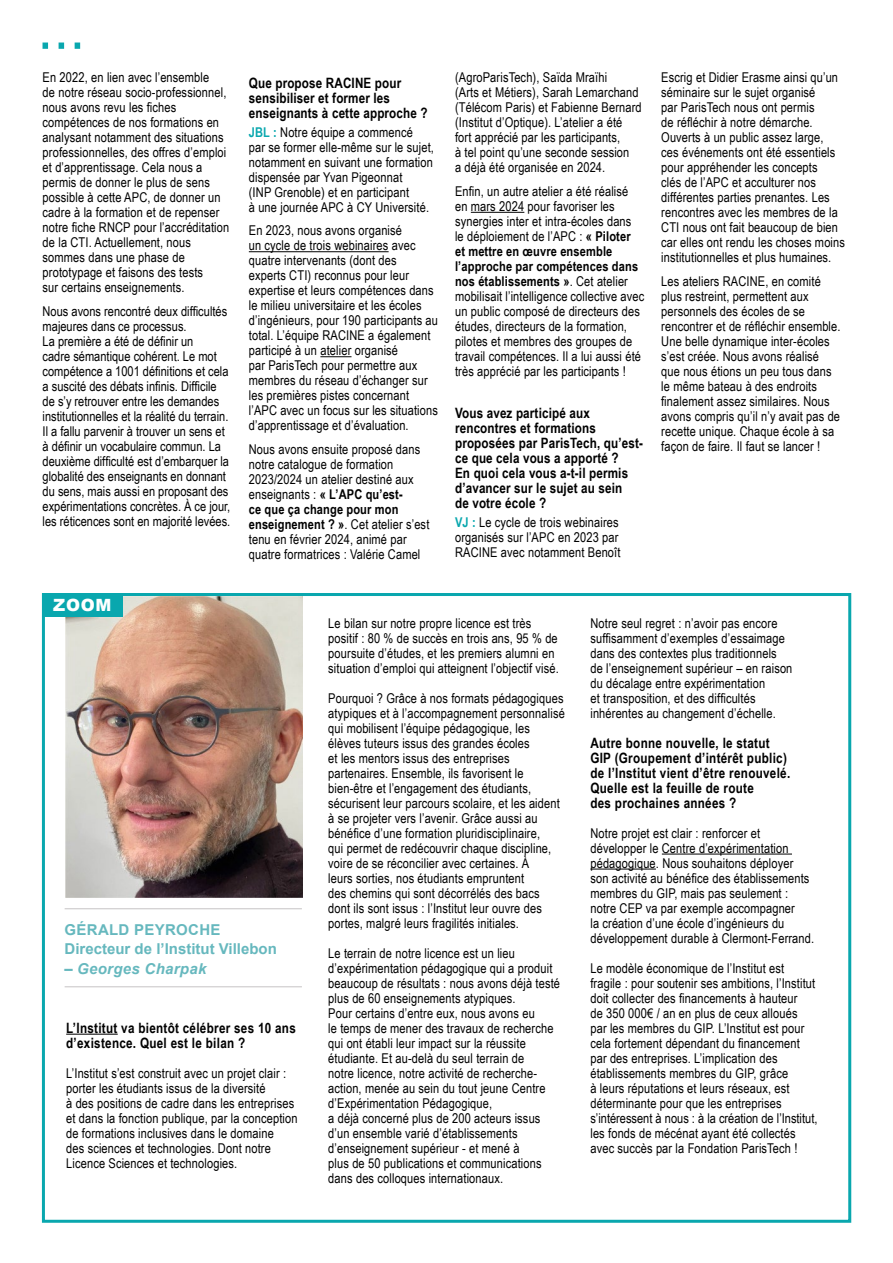
<style>
.page{position:relative;width:893px;height:1263px;background:#fff}
.page>*{position:absolute;margin:0;border:0;box-sizing:border-box;transform-origin:0 0}
.t1{font:900 16.8px "Arial";color:#fff}
.Nom{font:700 15px/19.5px "Arial";color:#66b8be}
.Nom-2{font:italic 700 15px "Arial";letter-spacing:.02em;color:#66b8be}
.Questions{font:700 14.25px/15px "Arial Narrow";letter-spacing:.01em;color:#000}
.Texte_courant{font:13.5px/15px "Arial Narrow";letter-spacing:.01em;color:#000}
.s1{font-weight:700;color:#09a7ae}
.s2{font-weight:700}
.s3{font-style:normal}
</style>
<div class="page">
<hr style="left:249px;top:251px;width:140px;height:1px;background:#000">
<hr style="left:320px;top:356px;width:31px;height:1px;background:#000">
<hr style="left:471px;top:212px;width:53px;height:1px;background:#000">
<hr style="left:66px;top:1034px;width:52px;height:1px;background:#000">
<hr style="left:662px;top:853px;width:130px;height:1px;background:#000">
<hr style="left:590px;top:868px;width:66px;height:1px;background:#000">
<div style="left:42px;top:593px;width:809px;height:630px;border:3px solid #09a7ae"></div>
<img style="left:66px;top:596px;width:237px;height:302px">
<div style="left:42px;top:593px;width:81px;height:23px;background:#09a7ae"></div>
<hr style="left:65px;top:908px;width:237px;height:1px;background:#c6c3c4">
<hr style="left:65px;top:986px;width:237px;height:1px;background:#c6c3c4">
<svg style="left:43px;top:43px;width:37px;height:6px"></svg>
<p class="Texte_courant" style="left:43px;top:70px;width:188px">En 2022, en lien avec l’ensemble<br>de notre réseau socio-professionnel, nous avons revu les fiches compétences de nos formations en analysant notamment des situations professionnelles, des offres d’emploi et d’apprentissage. Cela nous a permis de donner le plus de sens possible à cette APC, de donner un cadre à la formation et de repenser notre fiche RNCP pour l’accréditation de la CTI. Actuellement, nous sommes dans une phase de prototypage et faisons des tests<br>sur certains enseignements.</p>
<p class="Texte_courant" style="left:43px;top:303px;width:189px">Nous avons rencontré deux difficultés majeures dans ce processus.<br>La première a été de définir un<br>cadre sémantique cohérent. Le mot compétence a 1001 définitions et cela a suscité des débats infinis. Difficile de s’y retrouver entre les demandes institutionnelles et la réalité du terrain.<br>Il a fallu parvenir à trouver un sens et à définir un vocabulaire commun. La deuxième difficulté est d’embarquer la globalité des enseignants en donnant du sens, mais aussi en proposant des expérimentations concrètes. À ce jour, les réticences sont en majorité levées.</p>
<p class="t1" style="left:53px;top:593px;width:60px">ZOOM</p>
<p class="Questions" style="left:249px;top:74px;width:180px">Que propose RACINE pour sensibiliser et former les enseignants à cette approche ?</p>
<p class="Texte_courant" style="left:249px;top:124px;width:187px"><span class="s1">JBL :</span> Notre équipe a commencé<br>par se former elle-même sur le sujet, notamment en suivant une formation dispensée par Yvan Pigeonnat<br>(INP Grenoble) et en participant<br>à une journée APC à CY Université.</p>
<p class="Texte_courant" style="left:249px;top:223px;width:191px">En 2023, nous avons organisé<br>un cycle de trois webinaires avec quatre intervenants (dont des<br>experts CTI) reconnus pour leur expertise et leurs compétences dans le milieu universitaire et les écoles d’ingénieurs, pour 190 participants au total. L’équipe RACINE a également participé à un atelier organisé<br>par ParisTech pour permettre aux membres du réseau d’échanger sur les premières pistes concernant l’APC avec un focus sur les situations d’apprentissage et d’évaluation.</p>
<p class="Texte_courant" style="left:249px;top:441px;width:182px">Nous avons ensuite proposé dans notre catalogue de formation<br>2023/2024 un atelier destiné aux enseignants : <span class="s2">« L’APC qu’est-<br>ce que ça change pour mon enseignement ? »</span>. Cet atelier s’est tenu en février 2024, animé par quatre formatrices : Valérie Camel</p>
<p class="Texte_courant" style="left:455px;top:70px;width:188px">(AgroParisTech), Saïda Mraïhi<br>(Arts et Métiers), Sarah Lemarchand (Télécom Paris) et Fabienne Bernard (Institut d’Optique). L’atelier a été fort apprécié par les participants,<br>à tel point qu’une seconde session<br>a déjà été organisée en 2024.</p>
<p class="Texte_courant" style="left:455px;top:183px;width:191px">Enfin, un autre atelier a été réalisé en mars 2024 pour favoriser les synergies inter et intra-écoles dans<br>le déploiement de l’APC : <span class="s2">« Piloter<br>et mettre en œuvre ensemble l’approche par compétences dans nos établissements »</span>. Cet atelier mobilisait l’intelligence collective avec un public composé de directeurs des études, directeurs de la formation, pilotes et membres des groupes de travail compétences. Il a lui aussi été très apprécié par les participants !</p>
<p class="Questions" style="left:455px;top:404px;width:189px">Vous avez participé aux rencontres et formations proposées par ParisTech, qu’est&shy;ce que cela vous a apporté ?<br>En quoi cela vous a-t-il permis d’avancer sur le sujet au sein<br>de votre école ?</p>
<p class="Texte_courant" style="left:455px;top:514px;width:167px"><span class="s1">VJ :</span> Le cycle de trois webinaires organisés sur l’APC en 2023 par<br>RACINE avec notamment Benoît</p>
<p class="Texte_courant" style="left:661px;top:70px;width:185px">Escrig et Didier Erasme ainsi qu’un séminaire sur le sujet organisé<br>par ParisTech nous ont permis<br>de réfléchir à notre démarche.<br>Ouverts à un public assez large,<br>ces événements ont été essentiels pour appréhender les concepts<br>clés de l’APC et acculturer nos différentes parties prenantes. Les rencontres avec les membres de la CTI nous ont fait beaucoup de bien car elles ont rendu les choses moins institutionnelles et plus humaines.</p>
<p class="Texte_courant" style="left:661px;top:273px;width:181px">Les ateliers RACINE, en comité plus restreint, permettent aux personnels des écoles de se rencontrer et de réfléchir ensemble.<br>Une belle dynamique inter-écoles s’est créée. Nous avons réalisé que nous étions un peu tous dans le même bateau à des endroits finalement assez similaires. Nous avons compris qu’il n’y avait pas de recette unique. Chaque école à sa façon de faire. Il faut se lancer !</p>
<p class="Nom" style="left:65px;top:920px;width:214px">GÉRALD PEYROCHE<br>Directeur de l’Institut Villebon</p>
<p class="Nom-2" style="left:65px;top:959px;width:143px"><span class="s3">–</span> Georges Charpak</p>
<p class="Questions" style="left:66px;top:1019px;width:231px">L’Institut va bientôt célébrer ses 10 ans d’existence. Quel est le bilan ?</p>
<p class="Texte_courant" style="left:66px;top:1065px;width:233px">L’Institut s’est construit avec un projet clair : porter les étudiants issus de la diversité<br>à des positions de cadre dans les entreprises et dans la fonction publique, par la conception de formations inclusives dans le domaine<br>des sciences et technologies. Dont notre Licence Sciences et technologies.</p>
<p class="Texte_courant" style="left:328px;top:615px;width:232px">Le bilan sur notre propre licence est très positif : 80 % de succès en trois ans, 95 % de poursuite d’études, et les premiers alumni en situation d’emploi qui atteignent l’objectif visé.</p>
<p class="Texte_courant" style="left:328px;top:690px;width:238px">Pourquoi ? Grâce à nos formats pédagogiques atypiques et à l’accompagnement personnalisé qui mobilisent l’équipe pédagogique, les élèves tuteurs issus des grandes écoles<br>et les mentors issus des entreprises partenaires. Ensemble, ils favorisent le bien-être et l’engagement des étudiants, sécurisent leur parcours scolaire, et les aident à se projeter vers l’avenir. Grâce aussi au bénéfice d’une formation pluridisciplinaire,<br>qui permet de redécouvrir chaque discipline, voire de se réconcilier avec certaines. À<br>leurs sorties, nos étudiants empruntent<br>des chemins qui sont décorrélés des bacs dont ils sont issus : l’Institut leur ouvre des portes, malgré leurs fragilités initiales.</p>
<p class="Texte_courant" style="left:328px;top:945px;width:233px">Le terrain de notre licence est un lieu d’expérimentation pédagogique qui a produit beaucoup de résultats : nous avons déjà testé plus de 60 enseignements atypiques.<br>Pour certains d’entre eux, nous avons eu<br>le temps de mener des travaux de recherche qui ont établi leur impact sur la réussite étudiante. Et au-delà du seul terrain de<br>notre licence, notre activité de recherche&shy;action, menée au sein du tout jeune Centre d’Expérimentation Pédagogique,<br>a déjà concerné plus de 200 acteurs issus d’un ensemble varié d’établissements d’enseignement supérieur - et mené à<br>plus de 50 publications et communications dans des colloques internationaux.</p>
<p class="Texte_courant" style="left:590px;top:615px;width:204px">Notre seul regret : n’avoir pas encore suffisamment d’exemples d’essaimage dans des contextes plus traditionnels de l’enseignement supérieur – en raison du décalage entre expérimentation<br>et transposition, et des difficultés inhérentes au changement d’échelle.</p>
<p class="Questions" style="left:590px;top:734px;width:201px">Autre bonne nouvelle, le statut<br>GIP (Groupement d’intérêt public) de l’Institut vient d’être renouvelé.<br>Quelle est la feuille de route<br>des prochaines années ?</p>
<p class="Texte_courant" style="left:590px;top:825px;width:225px">Notre projet est clair : renforcer et développer le Centre d’expérimentation pédagogique. Nous souhaitons déployer son activité au bénéfice des établissements membres du GIP, mais pas seulement : notre CEP va par exemple accompagner<br>la création d’une école d’ingénieurs du développement durable à Clermont-Ferrand.</p>
<p class="Texte_courant" style="left:590px;top:960px;width:229px">Le modèle économique de l’Institut est fragile : pour soutenir ses ambitions, l’Institut doit collecter des financements à hauteur<br>de 350 000€ / an en plus de ceux alloués<br>par les membres du GIP. L’Institut est pour cela fortement dépendant du financement par des entreprises. L’implication des établissements membres du GIP, grâce<br>à leurs réputations et leurs réseaux, est déterminante pour que les entreprises s’intéressent à nous : à la création de l’Institut, les fonds de mécénat ayant été collectés avec succès par la Fondation ParisTech !</p>
</div>
